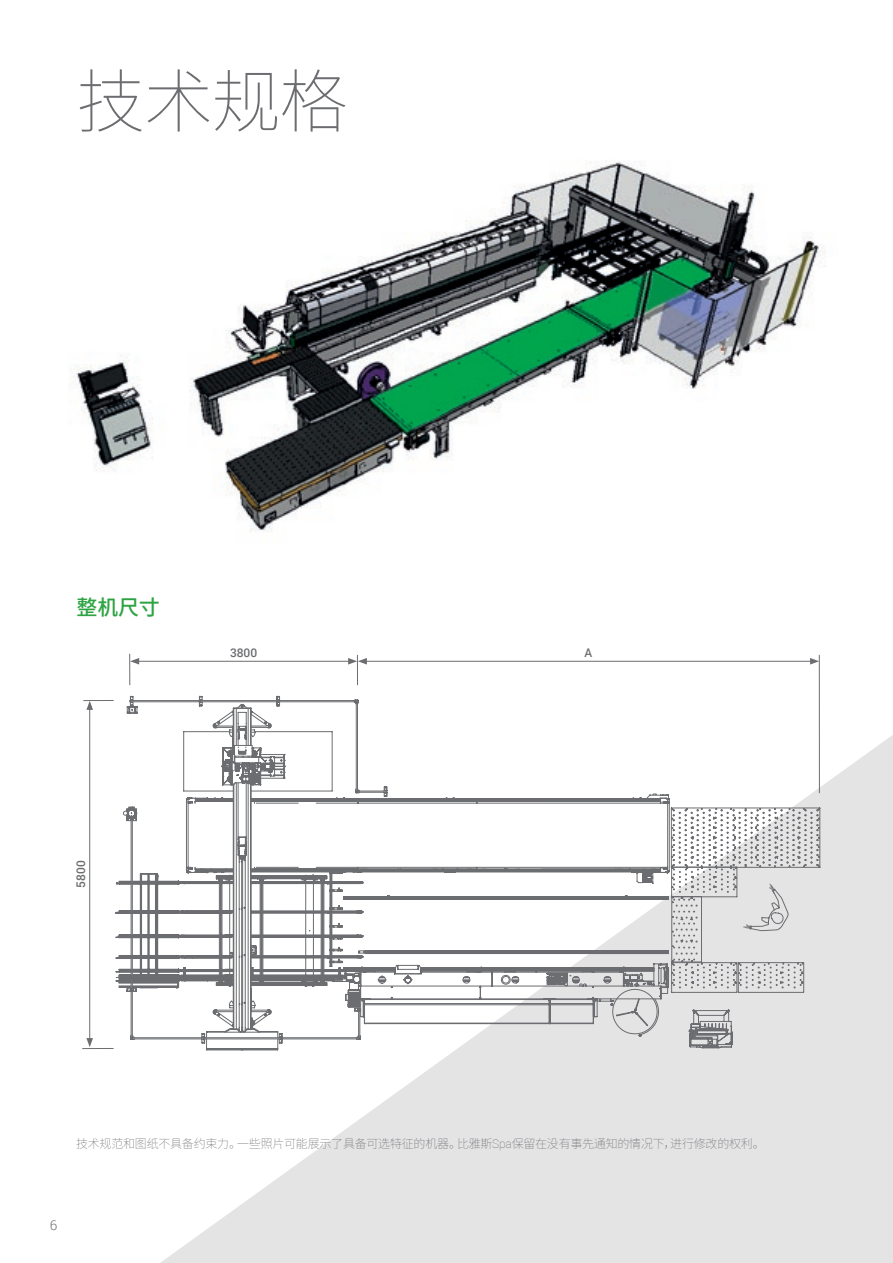
<style>
.page{position:relative;width:893px;height:1263px;background:#fff}
.page>*{position:absolute;margin:0;border:0;box-sizing:border-box;transform-origin:0 0}
.t1{font:100 69px "Noto Sans CJ Ksc";color:#6c6d70}
.t2{font:500 21px "Noto Sans CJ Ksc";color:#2da343}
.t3{font:300 13.5px "Roboto";color:#6c6d70}
.t4{font:100 12px "Noto Sans CJ Ksc";letter-spacing:-.02em;color:#6c6d70}
.t5{font:500 12px "Roboto";color:#6c6d70}
.s1{font-family:"Roboto"}
</style>
<div class="page">
<svg style="left:160px;top:735px;width:733px;height:528px;fill:#e4e4e5"></svg>
<svg style="left:129px;top:695px;width:230px;height:8px"></svg>
<svg style="left:115px;top:703px;width:706px;height:348px"></svg>
<hr style="left:137px;top:661px;width:214px;height:1px;background:#6c6d70">
<svg style="left:130px;top:658px;width:9px;height:6px"></svg>
<hr style="left:364px;top:661px;width:448px;height:1px;background:#6c6d70">
<svg style="left:348px;top:658px;width:19px;height:6px"></svg>
<svg style="left:810px;top:658px;width:9px;height:6px"></svg>
<hr style="left:89px;top:707px;width:1px;height:333px;background:#6c6d70">
<svg style="left:86px;top:1038px;width:7px;height:9px"></svg>
<svg style="left:86px;top:701px;width:7px;height:9px"></svg>
<hr style="left:129px;top:654px;width:1px;height:31px;background:#6c6d70">
<hr style="left:82px;top:1048px;width:32px;height:1px;background:#6c6d70">
<hr style="left:357px;top:655px;width:1px;height:30px;background:#6c6d70">
<hr style="left:819px;top:655px;width:1px;height:138px;background:#6c6d70">
<hr style="left:83px;top:700px;width:31px;height:1px;background:#6c6d70">
<img style="left:73px;top:160px;width:752px;height:372px">
<p class="t1" style="left:77px;top:62px;width:273px">技术规格</p>
<p class="t2" style="left:77px;top:595px;width:85px">整机尺寸</p>
<p class="t5" style="left:230px;top:644px;width:29px">3800</p>
<p class="t5" style="left:585px;top:644px;width:9px">A</p>
<p class="t5" style="left:72px;top:888px;width:29px;rotate:-90deg">5800</p>
<p class="t4" style="left:76px;top:1137px;width:690px">技术规范和图纸不具备约束力。一些照片可能展示了具备可选特征的机器。比雅斯<span class="s1">Spa</span>保留在没有事先通知的情况下，进行修改的权利。</p>
<p class="t3" style="left:50px;top:1215px;width:9px">6</p>
</div>
